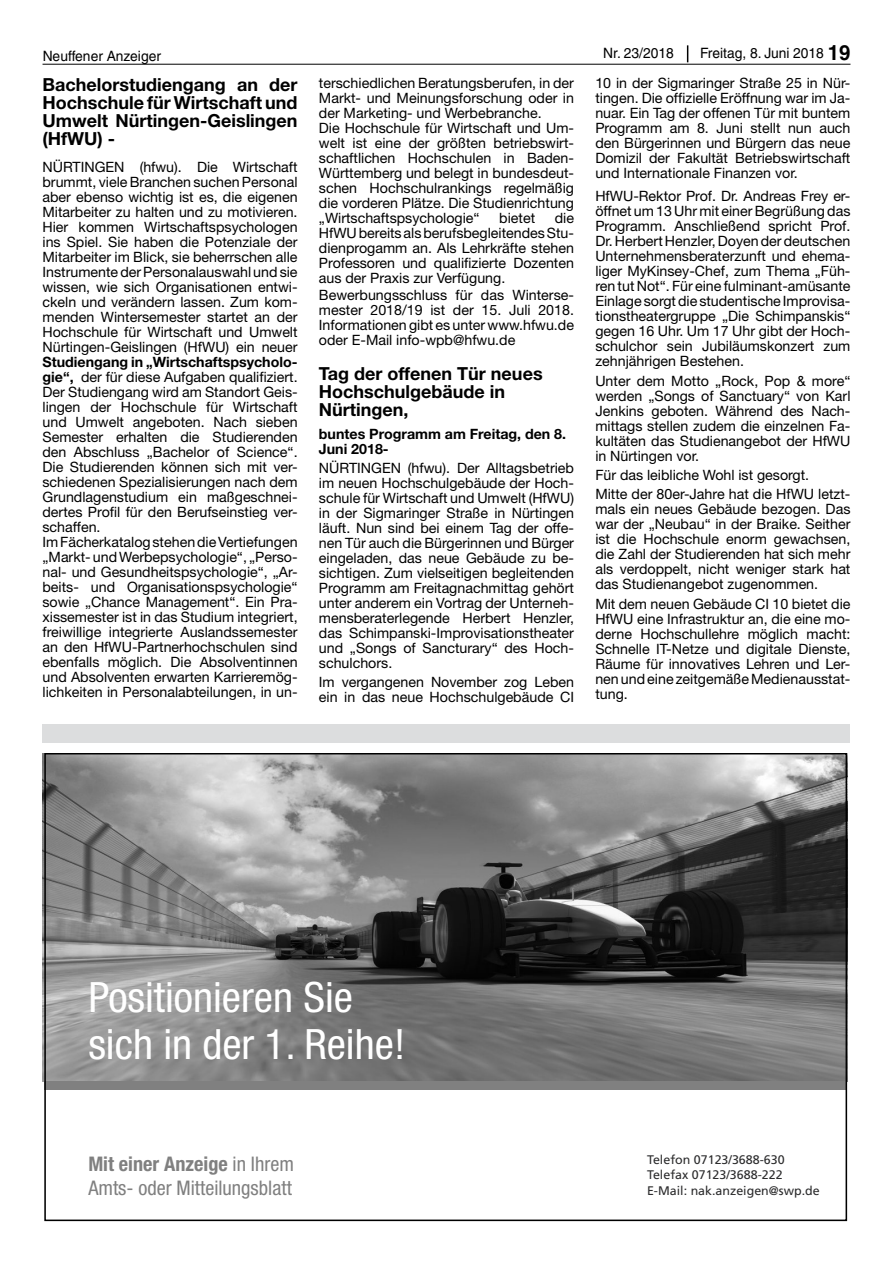
<style>
.page{position:relative;width:893px;height:1263px;background:#fff}
.page>*{position:absolute;margin:0;border:0;box-sizing:border-box;transform-origin:0 0}
.t1{font:condensed 41.85px/47.1px "Helvetica Neue";color:#fff}
.t2{font:condensed 20.1px/24.2px "Helvetica Neue";color:#808080}
.t3{font:700 18px/18px "Helvetica Neue";color:#000;text-align:justify}
.t4{font:14.25px/15px "Helvetica Neue";color:#000;text-align:justify}
.t5{font:14.25px "Helvetica";color:#000}
.t6{font:700 14.25px/15px "Helvetica Neue";color:#000}
.t7{font:12.45px/15.6px "Frutiger";color:#2c2c2d}
.s1{font-weight:700;font-size:21px}
.s2{font-weight:700}
</style>
<div class="page">
<hr style="left:43px;top:64px;width:807px;height:1px;background:#000">
<svg style="left:687px;top:45px;width:1px;height:17px"></svg>
<img style="left:43px;top:753px;width:801px;height:329px">
<div style="left:44px;top:1081px;width:803px;height:9px;background:#808080"></div>
<div style="left:44px;top:753px;width:803px;height:468px;border:2px solid #000"></div>
<div style="left:43px;top:724px;width:807px;height:18px;background:#dcddde"></div>
<p class="t5" style="left:43px;top:48px;width:120px">Neuffener Anzeiger</p>
<p class="t5" style="left:603px;top:45px;width:72px">Nr. 23/2018</p>
<p class="t5" style="left:700px;top:45px;width:152px">Freitag, 8. Juni 2018 <span class="s1">19</span></p>
<p class="t3" style="left:43px;top:75px;width:257px">Bachelorstudiengang an der Hochschule für Wirtschaft und Umwelt Nürtingen-Geislingen (HfWU) -</p>
<p class="t4" style="left:43px;top:159px;width:257px">NÜRTINGEN (hfwu). Die Wirtschaft brummt, viele Branchen suchen Personal aber ebenso wichtig ist es, die eigenen Mitarbeiter zu halten und zu motivieren.<br>Hier kommen Wirtschaftspsychologen ins Spiel. Sie haben die Potenziale der Mitarbeiter im Blick, sie beherrschen alle Instrumente der Personalauswahl und sie wissen, wie sich Organisationen entwi&shy;ckeln und verändern lassen. Zum kom&shy;menden Wintersemester startet an der Hochschule für Wirtschaft und Umwelt Nürtingen-Geislingen (HfWU) ein neuer</p>
<p class="t4" style="left:43px;top:354px;width:257px;text-align:left"><span class="s2">Studiengang in „Wirtschaftspsycholo&shy;gie“,</span> der für diese Aufgaben qualifiziert.<br>Der Studiengang wird am Standort Geis&shy;lingen der Hochschule für Wirtschaft und Umwelt angeboten. Nach sieben Semester erhalten die Studierenden den Abschluss „Bachelor of Science“.<br>Die Studierenden können sich mit ver&shy;schiedenen Spezialisierungen nach dem Grundlagenstudium ein maßgeschnei&shy;dertes Profil für den Berufseinstieg ver&shy;schaffen.<br>Im Fächerkatalog stehen die Vertiefungen „Markt- und Werbepsychologie“, „Perso&shy;nal- und Gesundheitspsychologie“, „Ar&shy;beits- und Organisationspsychologie“ sowie „Chance Management“. Ein Pra&shy;xissemester ist in das Studium integriert, freiwillige integrierte Auslandssemester an den HfWU-Partnerhochschulen sind ebenfalls möglich. Die Absolventinnen und Absolventen erwarten Karrieremög&shy;lichkeiten in Personalabteilungen, in un-</p>
<p class="t4" style="left:595px;top:75px;width:257px">10 in der Sigmaringer Straße 25 in Nür&shy;tingen. Die offizielle Eröffnung war im Ja&shy;nuar. Ein Tag der offenen Tür mit buntem Programm am 8. Juni stellt nun auch den Bürgerinnen und Bürgern das neue Domizil der Fakultät Betriebswirtschaft und Internationale Finanzen vor.</p>
<p class="t4" style="left:595px;top:189px;width:257px">HfWU-Rektor Prof. Dr. Andreas Frey er&shy;öffnet um 13 Uhr mit einer Begrüßung das Programm. Anschließend spricht Prof.<br>Dr. Herbert Henzler, Doyen der deutschen Unternehmensberaterzunft und ehema&shy;liger MyKinsey-Chef, zum Thema „Füh&shy;ren tut Not“. Für eine fulminant-amüsante Einlage sorgt die studentische Improvisa&shy;tionstheatergruppe „Die Schimpanskis“ gegen 16 Uhr. Um 17 Uhr gibt der Hoch&shy;schulchor sein Jubiläumskonzert zum zehnjährigen Bestehen.</p>
<p class="t4" style="left:595px;top:373px;width:257px">Unter dem Motto „Rock, Pop &amp; more“ werden „Songs of Sanctuary“ von Karl Jenkins geboten. Während des Nach&shy;mittags stellen zudem die einzelnen Fa&shy;kultäten das Studienangebot der HfWU in Nürtingen vor.</p>
<p class="t4" style="left:595px;top:465px;width:257px;line-height:19.2px">Für das leibliche Wohl ist gesorgt.<br>Mitte der 80er-Jahre hat die HfWU letzt-</p>
<p class="t4" style="left:595px;top:501px;width:257px">mals ein neues Gebäude bezogen. Das war der „Neubau“ in der Braike. Seither ist die Hochschule enorm gewachsen, die Zahl der Studierenden hat sich mehr als verdoppelt, nicht weniger stark hat das Studienangebot zugenommen.</p>
<p class="t4" style="left:595px;top:596px;width:257px">Mit dem neuen Gebäude CI 10 bietet die HfWU eine Infrastruktur an, die eine mo&shy;derne Hochschullehre möglich macht:<br>Schnelle IT-Netze und digitale Dienste, Räume für innovatives Lehren und Ler&shy;nen und eine zeitgemäße Medienausstat&shy;tung.</p>
<p class="t4" style="left:319px;top:75px;width:257px;text-align:left">terschiedlichen Beratungsberufen, in der Markt- und Meinungsforschung oder in der Marketing- und Werbebranche.<br>Die Hochschule für Wirtschaft und Um&shy;welt ist eine der größten betriebswirt&shy;schaftlichen Hochschulen in Baden-Württemberg und belegt in bundesdeut&shy;schen Hochschulrankings regelmäßig die vorderen Plätze. Die Studienrichtung „Wirtschaftspsychologie“</p>
<p class="t4" style="left:319px;top:210px;width:257px;text-indent:236px">die HfWU bereits als berufsbegleitendes Stu&shy;dienprogamm an. Als Lehrkräfte stehen Professoren und qualifizierte Dozenten aus der Praxis zur Verfügung.</p>
<p class="t4" style="left:319px;top:287px;width:257px">Bewerbungsschluss für das Winterse&shy;mester 2018/19 ist der 15. Juli 2018.<br>Informationen gibt es unter www.hfwu.de oder E-Mail info-wpb@hfwu.de</p>
<p class="t3" style="left:319px;top:364px;width:225px;text-align:left">Tag der offenen Tür neues<br>Hochschulgebäude in<br>Nürtingen,</p>
<p class="t6" style="left:319px;top:426px;width:249px">buntes Programm am Freitag, den 8.<br>Juni 2018-</p>
<p class="t4" style="left:319px;top:460px;width:257px">NÜRTINGEN (hfwu). Der Alltagsbetrieb im neuen Hochschulgebäude der Hoch&shy;schule für Wirtschaft und Umwelt (HfWU) in der Sigmaringer Straße in Nürtingen läuft. Nun sind bei einem Tag der offe&shy;nen Tür auch die Bürgerinnen und Bürger eingeladen, das neue Gebäude zu be&shy;sichtigen. Zum vielseitigen begleitenden Programm am Freitagnachmittag gehört unter anderem ein Vortrag der Unterneh&shy;mensberaterlegende Herbert Henzler, das Schimpanski-Improvisationstheater und „Songs of Sancturary“ des Hoch&shy;schulchors.</p>
<p class="t4" style="left:319px;top:674px;width:257px">Im vergangenen November zog Leben ein in das neue Hochschulgebäude CI</p>
<p class="t4" style="left:499px;top:210px;width:37px">bietet</p>
<h1 class="t1" style="left:88px;top:973px;width:318px">Positionieren Sie sich in der 1. Reihe!</h1>
<h2 class="t2" style="left:88px;top:1151px;width:207px"><span class="s2">Mit einer Anzeige</span> in Ihrem<br>Amts- oder Mitteilungsblatt</h2>
<p class="t7" style="left:647px;top:1151px;width:174px">Telefon 07123/3688-630<br>Telefax 07123/3688-222<br>E-Mail: nak.anzeigen@swp.de</p>
</div>
